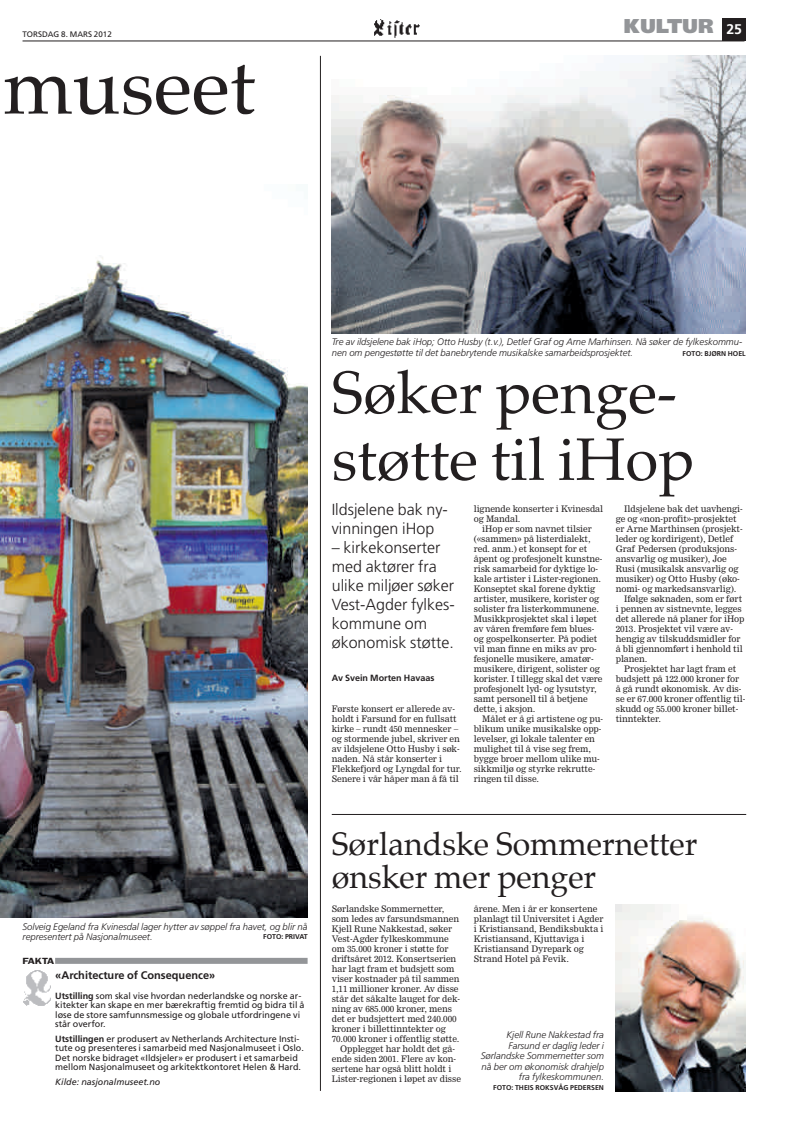
<style>
.page{position:relative;width:794px;height:1134px;background:#fff}
.page>*{position:absolute;margin:0;border:0;box-sizing:border-box;transform-origin:0 0}
.t1{font:79px "Palatino";color:#231f20}
.t2{font:60px/66.8px "Palatino";color:#231f20}
.t3{font:32px/32.5px "Palatino";color:#231f20}
.t4{font:900 20px "Frutiger";color:#939598}
.t5{font:300 16px/19px "Frutiger";color:#231f20}
.t6{font:700 11px "Frutiger";color:#231f20}
.t7{font:italic 300 9.5px/10.5px "Frutiger";color:#231f20}
.t8{font:9px/9.5px "Frutiger";color:#231f20}
.t9{font:italic 9px "Frutiger";color:#231f20}
.t10{font:700 9px "Frutiger";color:#231f20}
.t11{font:600 9px "Franklin Gothic";letter-spacing:-.03em;color:#231f20;scale:1.24 1}
.t12{font:8.8px/10px "Clarion";color:#231f20}
.t13{font:8px "Frutiger";color:#231f20}
.t14{font:700 7px "Frutiger";color:#231f20}
.s1{font-weight:700;font-size:14px;color:#fff}
.s2{font-weight:700}
</style>
<div class="page">
<hr style="left:23px;top:41px;width:721px;height:1px;background:#231f20">
<div style="left:722px;top:19px;width:24px;height:22px;background:#231f20"></div>
<img style="left:374px;top:19px;width:46px;height:19px">
<img style="left:615px;top:905px;width:131px;height:187px">
<hr style="left:332px;top:814px;width:414px;height:1px;background:#231f20">
<img style="left:332px;top:56px;width:414px;height:277px">
<hr style="left:320px;top:56px;width:1px;height:1035px;background:#231f20">
<img style="left:0;top:255px;width:308px;height:663px">
<div style="left:55px;top:958px;width:252px;height:6px;background:#939598"></div>
<img style="left:23px;top:970px;width:28px;height:36px">
<p class="t13" style="left:23px;top:31px;width:91px">TORSDAG 8. MARS 2012</p>
<h3 class="t4" style="left:624px;top:18px;width:120px">KULTUR <span class="s1">25</span></h3>
<h1 class="t1" style="left:3px;top:49px;width:254px">museet</h1>
<p class="t7" style="left:23px;top:922px;width:286px">Solveig Egeland fra Kvinesdal lager hytter av søppel fra havet, og blir nå representert på Nasjonalmuseet.</p>
<p class="t14" style="left:263px;top:934px;width:46px">FOTO: PRIVAT</p>
<p class="t11" style="left:22px;top:957px;width:27px">FAKTA</p>
<p class="t6" style="left:55px;top:971px;width:161px">«Architecture of Consequence»</p>
<p class="t8" style="left:55px;top:992px;width:251px"><span class="s2">Utstilling</span> som skal vise hvordan nederlandske og norske ar&shy;kitekter kan skape en mer bærekraftig fremtid og bidra til å løse de store samfunnsmessige og globale utfordringene vi står overfor.</p>
<p class="t8" style="left:55px;top:1035px;width:250px"><span class="s2">Utstillingen</span> er produsert av Netherlands Architecture Insti&shy;tute og presenteres i samarbeid med Nasjonalmuseet i Oslo.<br>Det norske bidraget «Ildsjeler» er produsert i et samarbeid mellom Nasjonalmuseet og arkitektkontoret Helen &amp; Hard.</p>
<p class="t9" style="left:55px;top:1078px;width:107px">Kilde: nasjonalmuseet.no</p>
<p class="t7" style="left:332px;top:338px;width:412px">Tre av ildsjelene bak iHop; Otto Husby (t.v.), Detlef Graf og Arne Marhinsen. Nå søker de fylkeskommu&shy;nen om pengestøtte til det banebrytende musikalske samarbeidsprosjektet.</p>
<p class="t14" style="left:682px;top:351px;width:65px">FOTO: BJØRN HOEL</p>
<h2 class="t2" style="left:332px;top:363px;width:364px">Søker penge&shy;støtte til iHop</h2>
<h3 class="t5" style="left:332px;top:501px;width:117px">Ildsjelene bak ny&shy;vinningen iHop</h3>
<h3 class="t5" style="left:332px;top:539px;width:124px">– kirkekonserter med aktører fra ulike miljøer søker<br>Vest-Agder fylkes&shy;kommune om økonomisk støtte.</h3>
<p class="t10" style="left:332px;top:674px;width:104px">Av Svein Morten Havaas</p>
<p class="t12" style="left:332px;top:704px;width:131px">Første konsert er allerede av&shy;holdt i Farsund for en fullsatt kirke – rundt 450 mennesker – og stormende jubel, skriver en av ildsjelene Otto Husby i søk&shy;naden. Nå står konserter i<br>Flekkefjord og Lyngdal for tur.<br>Senere i vår håper man å få til</p>
<p class="t12" style="left:474px;top:504px;width:131px">lignende konserter i Kvinesdal og Mandal.</p>
<p class="t12" style="left:474px;top:524px;width:130px;text-indent:9px">iHop er som navnet tilsier («sammen» på listerdialekt, red. anm.) et konsept for et åpent og profesjonelt kunstne&shy;risk samarbeid for dyktige lo&shy;kale artister i Lister-regionen.<br>Konseptet skal forene dyktig artister, musikere, korister og solister fra listerkommunene.<br>Musikkprosjektet skal i løpet av våren fremføre fem blues&shy;og gospelkonserter. På podiet vil man finne en miks av pro&shy;fesjonelle musikere, amatør&shy;musikere, dirigent, solister og korister. I tillegg skal det være profesjonelt lyd- og lysutstyr, samt personell til å betjene dette, i aksjon.</p>
<p class="t12" style="left:474px;top:714px;width:131px;text-indent:9px">Målet er å gi artistene og pu&shy;blikum unike musikalske opp&shy;levelser, gi lokale talenter en mulighet til å vise seg frem, bygge broer mellom ulike mu&shy;sikkmiljø og styrke rekrutte&shy;ringen til disse.</p>
<p class="t12" style="left:624px;top:504px;width:120px">Ildsjelene bak det uavhengi-</p>
<p class="t12" style="left:616px;top:514px;width:122px">ge og «non-profit»-prosjektet</p>
<p class="t12" style="left:616px;top:524px;width:128px">er Arne Marthinsen (prosjekt-</p>
<p class="t12" style="left:616px;top:534px;width:119px">leder og kordirigent), Detlef</p>
<p class="t12" style="left:616px;top:544px;width:123px">Graf Pedersen (produksjons-</p>
<p class="t12" style="left:616px;top:554px;width:113px">ansvarlig og musiker), Joe</p>
<p class="t12" style="left:616px;top:564px;width:124px">Rusi (musikalsk ansvarlig og</p>
<p class="t12" style="left:616px;top:574px;width:125px">musiker) og Otto Husby (øko-</p>
<p class="t12" style="left:616px;top:584px;width:122px">nomi- og markedsansvarlig).</p>
<p class="t12" style="left:624px;top:594px;width:119px">Ifølge søknaden, som er ført</p>
<p class="t12" style="left:616px;top:604px;width:127px">i pennen av sistnevnte, legges</p>
<p class="t12" style="left:616px;top:614px;width:130px">det allerede nå planer for iHop</p>
<p class="t12" style="left:616px;top:624px;width:119px">2013. Prosjektet vil være av-</p>
<p class="t12" style="left:616px;top:634px;width:126px">hengig av tilskuddsmidler for</p>
<p class="t12" style="left:616px;top:644px;width:128px">å bli gjennomført i henhold til</p>
<p class="t12" style="left:616px;top:654px;width:33px">planen.</p>
<p class="t12" style="left:624px;top:664px;width:113px">Prosjektet har lagt fram et</p>
<p class="t12" style="left:616px;top:674px;width:125px">budsjett på 122.000 kroner for</p>
<p class="t12" style="left:616px;top:684px;width:127px">å gå rundt økonomisk. Av dis-</p>
<p class="t12" style="left:616px;top:694px;width:131px">se er 67.000 kroner offentlig til-</p>
<p class="t12" style="left:616px;top:704px;width:124px">skudd og 55.000 kroner billet-</p>
<p class="t12" style="left:616px;top:714px;width:47px">tinntekter.</p>
<h3 class="t3" style="left:332px;top:830px;width:367px">Sørlandske Sommernetter ønsker mer penger</h3>
<p class="t12" style="left:332px;top:904px;width:114px">Sørlandske Sommernetter,</p>
<p class="t12" style="left:332px;top:914px;width:129px">som ledes av farsundsmannen</p>
<p class="t12" style="left:332px;top:924px;width:122px">Kjell Rune Nakkestad, søker</p>
<p class="t12" style="left:332px;top:934px;width:118px">Vest-Agder fylkeskommune</p>
<p class="t12" style="left:332px;top:944px;width:118px">om 35.000 kroner i støtte for</p>
<p class="t12" style="left:332px;top:954px;width:126px">driftsåret 2012. Konsertserien</p>
<p class="t12" style="left:332px;top:964px;width:124px">har lagt fram et budsjett som</p>
<p class="t12" style="left:332px;top:974px;width:129px">viser kostnader på til sammen</p>
<p class="t12" style="left:332px;top:984px;width:128px">1,11 millioner kroner. Av disse</p>
<p class="t12" style="left:332px;top:994px;width:130px">står det såkalte lauget for dek-</p>
<p class="t12" style="left:332px;top:1004px;width:122px">ning av 685.000 kroner, mens</p>
<p class="t12" style="left:332px;top:1014px;width:126px">det er budsjettert med 240.000</p>
<p class="t12" style="left:332px;top:1024px;width:115px">kroner i billettinntekter og</p>
<p class="t12" style="left:332px;top:1034px;width:129px">70.000 kroner i offentlig støtte.</p>
<p class="t12" style="left:340px;top:1044px;width:116px">Opplegget har holdt det gå-</p>
<p class="t12" style="left:332px;top:1054px;width:126px">ende siden 2001. Flere av kon-</p>
<p class="t12" style="left:332px;top:1064px;width:121px">sertene har også blitt holdt i</p>
<p class="t12" style="left:332px;top:1074px;width:131px">Lister-regionen i løpet av disse</p>
<p class="t12" style="left:474px;top:904px;width:131px">årene. Men i år er konsertene planlagt til Universitet i Agder i Kristiansand, Bendiksbukta i<br>Kristiansand, Kjuttaviga i<br>Kristiansand Dyrepark og<br>Strand Hotel på Fevik.</p>
<p class="t7" style="left:481px;top:1030px;width:125px;text-align:right">Kjell Rune Nakkestad fra<br>Farsund er daglig leder i<br>Sørlandske Sommernetter som nå ber om økonomisk drahjelp fra fylkeskommunen.</p>
<p class="t14" style="left:493px;top:1085px;width:112px">FOTO: THEIS ROKSVÅG PEDERSEN</p>
</div>
